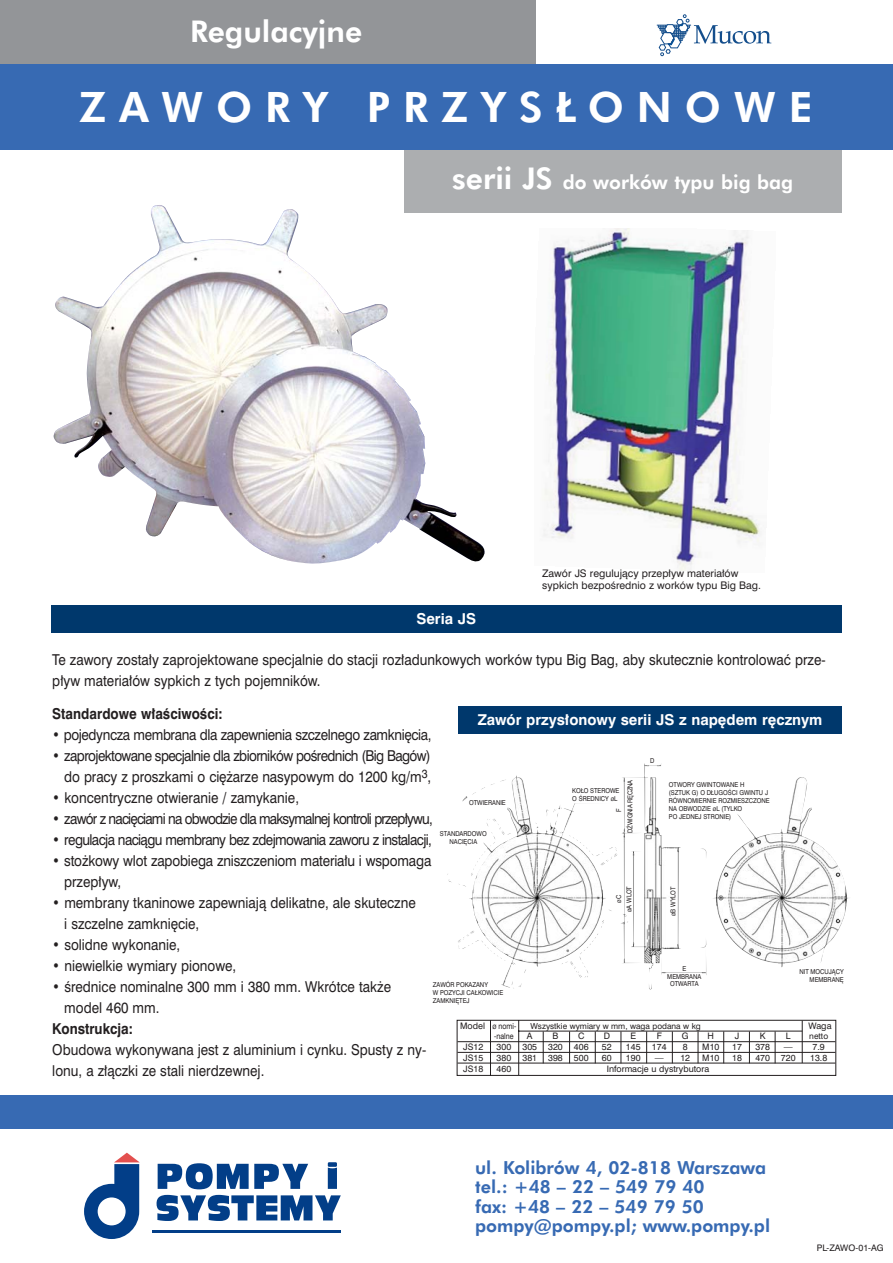
<style>
.page{position:relative;width:893px;height:1263px;background:#fff}
.page>*{position:absolute;margin:0;border:0;box-sizing:border-box;transform-origin:0 0}
.t1{font:800 42px "Futura PL";letter-spacing:.305em;color:#fff}
.t2{font:800 30px "Futura PL";color:#fff}
.t3{font:800 19.5px "Futura PL";color:#fff}
.t4{font:800 18px/19.5px "Futura PL";color:#376ab3}
.t5{font:15px/21px "Swiss 721 PL";color:#231f20;scale:.9 1}
.t6{font:15px/21px "Swiss 721 PL";letter-spacing:-.045em;color:#231f20;text-align:right;scale:.9 1}
.t7{font:15px "Swiss 721 PL";letter-spacing:-.06em;color:#231f20;scale:.9 1}
.t8{font:15px "Swiss 721 PL";letter-spacing:-.025em;color:#231f20;scale:.9 1}
.t9{font:700 15px "Swiss 721 PL";color:#fff}
.t10{font:700 15px "Swiss 721 PL";color:#231f20;scale:.9 1}
.t11{font:10.5px/12.6px "Swiss 721 PL";color:#231f20}
.t12{font:9px "Swiss 721 PL";color:#231f20}
.t13{font:8.85px "Swiss 721 PL";color:#231f20}
.t14{font:8.4px "Swiss 721 PL";color:#231f20}
.t15{font:8.25px "Swiss 721 PL";color:#231f20}
.t16{font:8.25px "Swiss 721 PL";color:#231f20;scale:.85 1}
.t17{font:6.75px/8.1px "Swiss 721 PL";color:#231f20;scale:.9 1}
.t18{font:6.75px "Swiss 721 PL";letter-spacing:-.03em;color:#231f20;scale:.9 1}
.s1{font-size:30px}
.s2{font-size:9px}
</style>
<div class="page">
<div style="left:0;top:1095px;width:893px;height:33px;background:#376ab3"></div>
<div style="left:404px;top:149px;width:438px;height:64px;background:#acaeb0"></div>
<svg style="left:157px;top:1195px;width:184px;height:26px"></svg>
<svg style="left:158px;top:1163px;width:150px;height:26px"></svg>
<svg style="left:328px;top:1162px;width:9px;height:27px"></svg>
<svg style="left:84px;top:1153px;width:56px;height:86px"></svg>
<hr style="left:152px;top:1230px;width:188px;height:2px;background:#023e88">
<div style="left:0;top:0;width:536px;height:64px;background:#939598"></div>
<div style="left:0;top:64px;width:893px;height:85px;background:#376ab3"></div>
<div style="left:51px;top:605px;width:791px;height:28px;background:#00386c"></div>
<div style="left:458px;top:706px;width:384px;height:28px;background:#00386c"></div>
<img style="left:54px;top:205px;width:431px;height:358px">
<img style="left:543px;top:228px;width:218px;height:343px">
<svg style="left:456px;top:1019px;width:380px;height:57px"></svg>
<hr style="left:543px;top:1031px;width:1px;height:32px;background:#231f20">
<hr style="left:569px;top:1031px;width:1px;height:32px;background:#231f20">
<hr style="left:595px;top:1031px;width:1px;height:32px;background:#231f20">
<hr style="left:621px;top:1031px;width:1px;height:32px;background:#231f20">
<hr style="left:646px;top:1031px;width:1px;height:32px;background:#231f20">
<hr style="left:672px;top:1031px;width:1px;height:32px;background:#231f20">
<hr style="left:698px;top:1031px;width:1px;height:32px;background:#231f20">
<hr style="left:723px;top:1031px;width:1px;height:32px;background:#231f20">
<hr style="left:749px;top:1031px;width:1px;height:32px;background:#231f20">
<hr style="left:775px;top:1031px;width:1px;height:32px;background:#231f20">
<hr style="left:802px;top:1020px;width:1px;height:43px;background:#231f20">
<img style="left:469px;top:763px;width:379px;height:225px">
<svg style="left:657px;top:14px;width:114px;height:42px"></svg>
<h2 class="t2" style="left:190px;top:19px;width:174px">Regulacyjne</h2>
<h1 class="t1" style="left:80px;top:89px;width:735px">ZAWORY PRZYS¸ONOWE</h1>
<h3 class="t3" style="left:452px;top:174px;width:342px"><span class="s1">serii JS</span> do worków typu big bag</h3>
<p class="t9" style="left:416px;top:614px;width:61px">Seria JS</p>
<p class="t11" style="left:542px;top:567px;width:220px">Zawór JS regulujàcy przep∏yw materia∏ów sypkich bezpoÊrednio z worków typu Big Bag.</p>
<p class="t5" style="left:52px;top:650px;width:861px">Te zawory zosta∏y zaprojektowane specjalnie do stacji roz∏adunkowych worków typu Big Bag, aby skutecznie kontrolowaç prze&shy;p∏yw materia∏ów sypkich z tych pojemników.</p>
<p class="t10" style="left:52px;top:708px;width:191px">Standardowe w∏aÊciwoÊci:</p>
<p class="t8" style="left:52px;top:729px;width:423px">• pojedyncza membrana dla zapewnienia szczelnego zamkni´cia,</p>
<p class="t6" style="left:52px;top:746px;width:423px">• zaprojektowane specjalnie dla zbiorników poÊrednich (Big Bagów) do pracy z proszkami o ci´˝arze nasypowym do 1200 kg/m<sup>3</sup>,</p>
<p class="t5" style="left:52px;top:788px;width:276px">• koncentryczne otwieranie / zamykanie,</p>
<p class="t7" style="left:52px;top:813px;width:424px">• zawór z naci´ciami na obwodzie dla maksymalnej kontroli przep∏ywu,</p>
<p class="t6" style="left:52px;top:830px;width:423px">• regulacja naciàgu membrany bez zdejmowania zaworu z instalacji,</p>
<p class="t5" style="left:64px;top:851px;width:409px;text-indent:-12px">• sto˝kowy wlot zapobiega zniszczeniom materia∏u i wspomaga przep∏yw,</p>
<p class="t5" style="left:64px;top:893px;width:392px;text-indent:-12px">• membrany tkaninowe zapewniajà delikatne, ale skuteczne i szczelne zamkni´cie,</p>
<p class="t5" style="left:52px;top:935px;width:144px">• solidne wykonanie,</p>
<p class="t5" style="left:52px;top:956px;width:206px">• niewielkie wymiary pionowe,</p>
<p class="t5" style="left:64px;top:977px;width:365px;text-indent:-12px">• Êrednice nominalne 300 mm i 380 mm. Wkrótce tak˝e model 460 mm.</p>
<p class="t10" style="left:52px;top:1023px;width:91px">Konstrukcja:</p>
<p class="t5" style="left:52px;top:1040px;width:417px">Obudowa wykonywana jest z aluminium i cynku. Spusty z ny&shy;lonu, a z∏àczki ze stali nierdzewnej.</p>
<p class="t9" style="left:478px;top:714px;width:346px">Zawór przys∏onowy serii JS z nap´dem r´cznym</p>
<p class="t17" style="left:650px;top:757px;width:6px">D</p>
<p class="t18" style="left:627px;top:833px;width:60px;rotate:-90deg">DèWIGNIA R¢CZNA</p>
<p class="t17" style="left:669px;top:781px;width:113px">OTWORY GWINTOWANE H<br>(SZTUK G) O D¸UGOÂCI GWINTU J<br>RÓWNOMIERNIE ROZMIESZCZONE<br>NA OBWODZIE øL (TYLKO<br>PO JEDNEJ STRONIE)</p>
<p class="t17" style="left:572px;top:787px;width:54px">KO¸O STEROWE<br>O ÂREDNICY øL</p>
<p class="t17" style="left:615px;top:812px;width:5px;rotate:-90deg">F</p>
<p class="t17" style="left:469px;top:799px;width:42px">OTWIERANIE</p>
<p class="t17" style="left:440px;top:830px;width:53px;text-align:center">STANDARDOWO<br>NACI¢CIA</p>
<p class="t17" style="left:614px;top:912px;width:30px;line-height:10.4px;text-align:center;rotate:-90deg">øC<br>øA WLOT</p>
<p class="t17" style="left:670px;top:916px;width:35px;rotate:-90deg">øB WYLOT</p>
<p class="t17" style="left:667px;top:966px;width:39px;line-height:7.5px;text-align:center">E<br>MEMBRANA<br>OTWARTA</p>
<p class="t17" style="left:799px;top:968px;width:51px;text-align:right">NIT MOCUJÑCY<br>MEMBRAN¢</p>
<p class="t17" style="left:433px;top:981px;width:80px">ZAWÓR POKAZANY<br>W POZYCJI CA¸KOWICIE<br>ZAMKNI¢TEJ</p>
<p class="t16" style="left:460px;top:1023px;width:68px"><span class="s2">Model</span> ø nomi-</p>
<p class="t15" style="left:530px;top:1023px;width:172px">Wszystkie wymiary w mm, waga podana w kg</p>
<p class="t12" style="left:808px;top:1022px;width:25px">Waga</p>
<p class="t16" style="left:494px;top:1033px;width:24px">-nalne</p>
<p class="t13" style="left:527px;top:1033px;width:7px">A</p>
<p class="t13" style="left:552px;top:1033px;width:7px">B</p>
<p class="t13" style="left:578px;top:1033px;width:8px">C</p>
<p class="t13" style="left:604px;top:1033px;width:8px">D</p>
<p class="t13" style="left:630px;top:1033px;width:7px">E</p>
<p class="t13" style="left:657px;top:1033px;width:7px">F</p>
<p class="t13" style="left:682px;top:1033px;width:8px">G</p>
<p class="t13" style="left:708px;top:1033px;width:8px">H</p>
<p class="t13" style="left:735px;top:1033px;width:6px">J</p>
<p class="t13" style="left:760px;top:1033px;width:7px">K</p>
<p class="t13" style="left:786px;top:1033px;width:6px">L</p>
<p class="t14" style="left:809px;top:1033px;width:20px">netto</p>
<p class="t13" style="left:463px;top:1044px;width:22px">JS12</p>
<p class="t13" style="left:497px;top:1044px;width:16px">300</p>
<p class="t13" style="left:522px;top:1044px;width:68px">305 320 406</p>
<p class="t13" style="left:602px;top:1044px;width:11px">52</p>
<p class="t13" style="left:626px;top:1044px;width:16px">145</p>
<p class="t13" style="left:652px;top:1044px;width:16px">174</p>
<p class="t13" style="left:683px;top:1044px;width:6px">8</p>
<p class="t13" style="left:702px;top:1044px;width:19px">M10</p>
<p class="t13" style="left:732px;top:1044px;width:11px">17</p>
<p class="t13" style="left:755px;top:1044px;width:16px">378</p>
<p class="t13" style="left:784px;top:1044px;width:43px">— 7.9</p>
<p class="t13" style="left:463px;top:1054px;width:22px">JS15</p>
<p class="t13" style="left:497px;top:1054px;width:16px">380</p>
<p class="t13" style="left:522px;top:1054px;width:68px">381 398 500</p>
<p class="t13" style="left:602px;top:1054px;width:11px">60</p>
<p class="t13" style="left:626px;top:1054px;width:16px">190</p>
<p class="t13" style="left:655px;top:1054px;width:37px">— 12</p>
<p class="t13" style="left:702px;top:1054px;width:19px">M10</p>
<p class="t13" style="left:732px;top:1054px;width:11px">18</p>
<p class="t13" style="left:755px;top:1054px;width:42px">470 720</p>
<p class="t13" style="left:810px;top:1054px;width:19px">13.8</p>
<p class="t13" style="left:463px;top:1065px;width:22px">JS18</p>
<p class="t13" style="left:497px;top:1065px;width:16px">460</p>
<p class="t13" style="left:607px;top:1065px;width:104px">Informacje u dystrybutora</p>
<p class="t4" style="left:475px;top:1159px;width:296px">ul. Kolibrów 4, 02-818 Warszawa tel.: +48 – 22 – 549 79 40<br>fax: +48 – 22 – 549 79 50 pompy@pompy.pl; www.pompy.pl</p>
<p class="t12" style="left:817px;top:1244px;width:68px">PL-ZAWO-01-AG</p>
</div>
